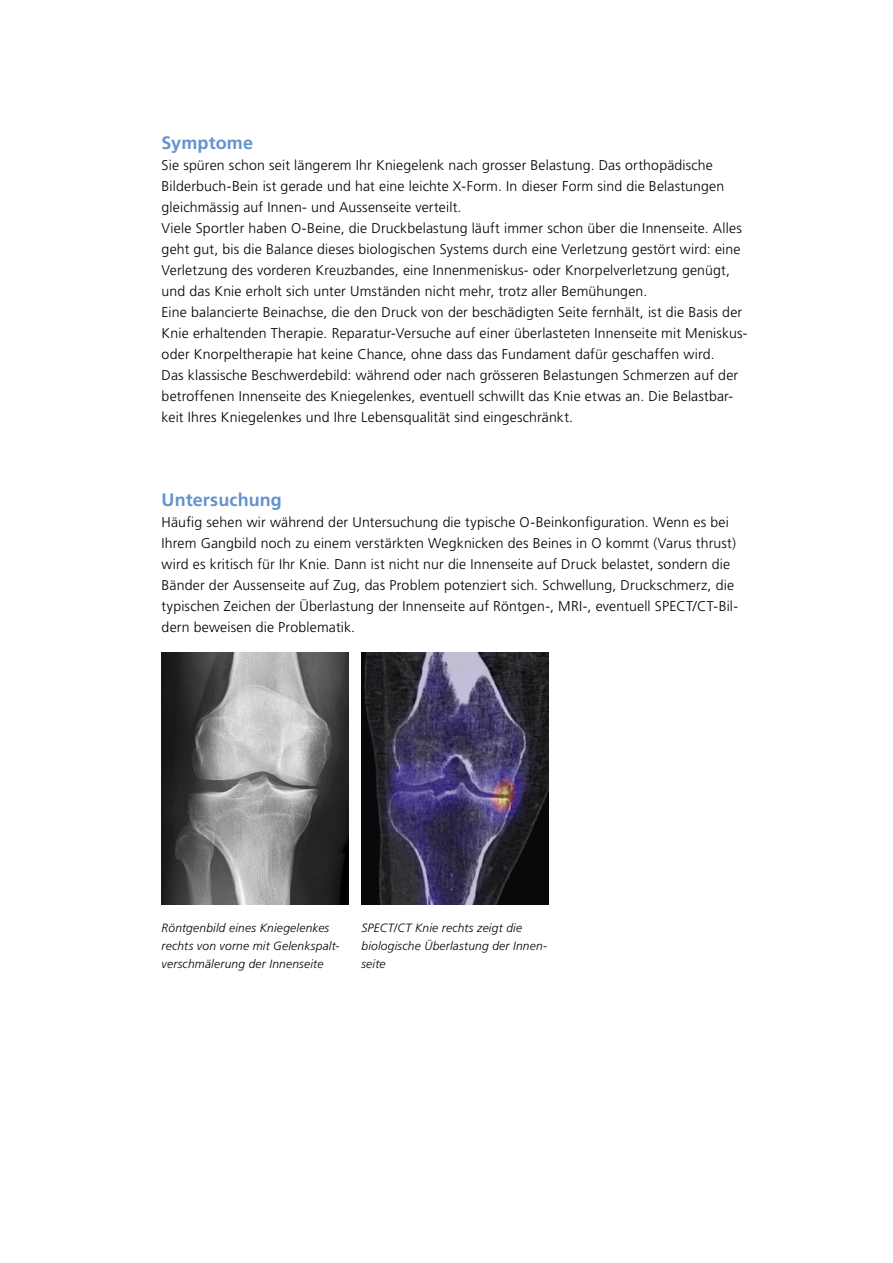
<style>
.page{position:relative;width:893px;height:1263px;background:#fff}
.page>*{position:absolute;margin:0;border:0;box-sizing:border-box;transform-origin:0 0}
.t1{font:700 18px "Frutiger";letter-spacing:.005em;color:#6393cd}
.t2{font:300 14.1px/21px "Frutiger";letter-spacing:.01em;color:#000}
.t3{font:italic 300 12px/18px "Frutiger";letter-spacing:.015em;color:#000}
</style>
<div class="page">
<img style="left:162px;top:653px;width:187px;height:252px">
<img style="left:361px;top:653px;width:188px;height:252px">
<p class="t1" style="left:162px;top:132px;width:93px">Symptome</p>
<p class="t2" style="left:162px;top:154px;width:587px">Sie spüren schon seit längerem Ihr Kniegelenk nach grosser Belastung. Das orthopädische Bilderbuch-Bein ist gerade und hat eine leichte X-Form. In dieser Form sind die Belastungen gleichmässig auf Innen- und Aussenseite verteilt.<br>Viele Sportler haben O-Beine, die Druckbelastung läuft immer schon über die Innenseite. Alles geht gut, bis die Balance dieses biologischen Systems durch eine Verletzung gestört wird: eine Verletzung des vorderen Kreuzbandes, eine Innenmeniskus- oder Knorpelverletzung genügt, und das Knie erholt sich unter Umständen nicht mehr, trotz aller Bemühungen.<br>Eine balancierte Beinachse, die den Druck von der beschädigten Seite fernhält, ist die Basis der Knie erhaltenden Therapie. Reparatur-Versuche auf einer überlasteten Innenseite mit Meniskus&shy;oder Knorpeltherapie hat keine Chance, ohne dass das Fundament dafür geschaffen wird.<br>Das klassische Beschwerdebild: während oder nach grösseren Belastungen Schmerzen auf der betroffenen Innenseite des Kniegelenkes, eventuell schwillt das Knie etwas an. Die Belastbar&shy;keit Ihres Kniegelenkes und Ihre Lebensqualität sind eingeschränkt.</p>
<p class="t1" style="left:162px;top:489px;width:122px">Untersuchung</p>
<p class="t2" style="left:162px;top:511px;width:578px">Häufig sehen wir während der Untersuchung die typische O-Beinkonfiguration. Wenn es bei Ihrem Gangbild noch zu einem verstärkten Wegknicken des Beines in O kommt (Varus thrust) wird es kritisch für Ihr Knie. Dann ist nicht nur die Innenseite auf Druck belastet, sondern die Bänder der Aussenseite auf Zug, das Problem potenziert sich. Schwellung, Druckschmerz, die typischen Zeichen der Überlastung der Innenseite auf Röntgen-, MRI-, eventuell SPECT/CT-Bil&shy;dern beweisen die Problematik.</p>
<p class="t3" style="left:162px;top:919px;width:179px">Röntgenbild eines Kniegelenkes rechts von vorne mit Gelenkspalt&shy;verschmälerung der Innenseite</p>
<p class="t3" style="left:361px;top:919px;width:187px">SPECT/CT Knie rechts zeigt die biologische Überlastung der Innen&shy;seite</p>
</div>
